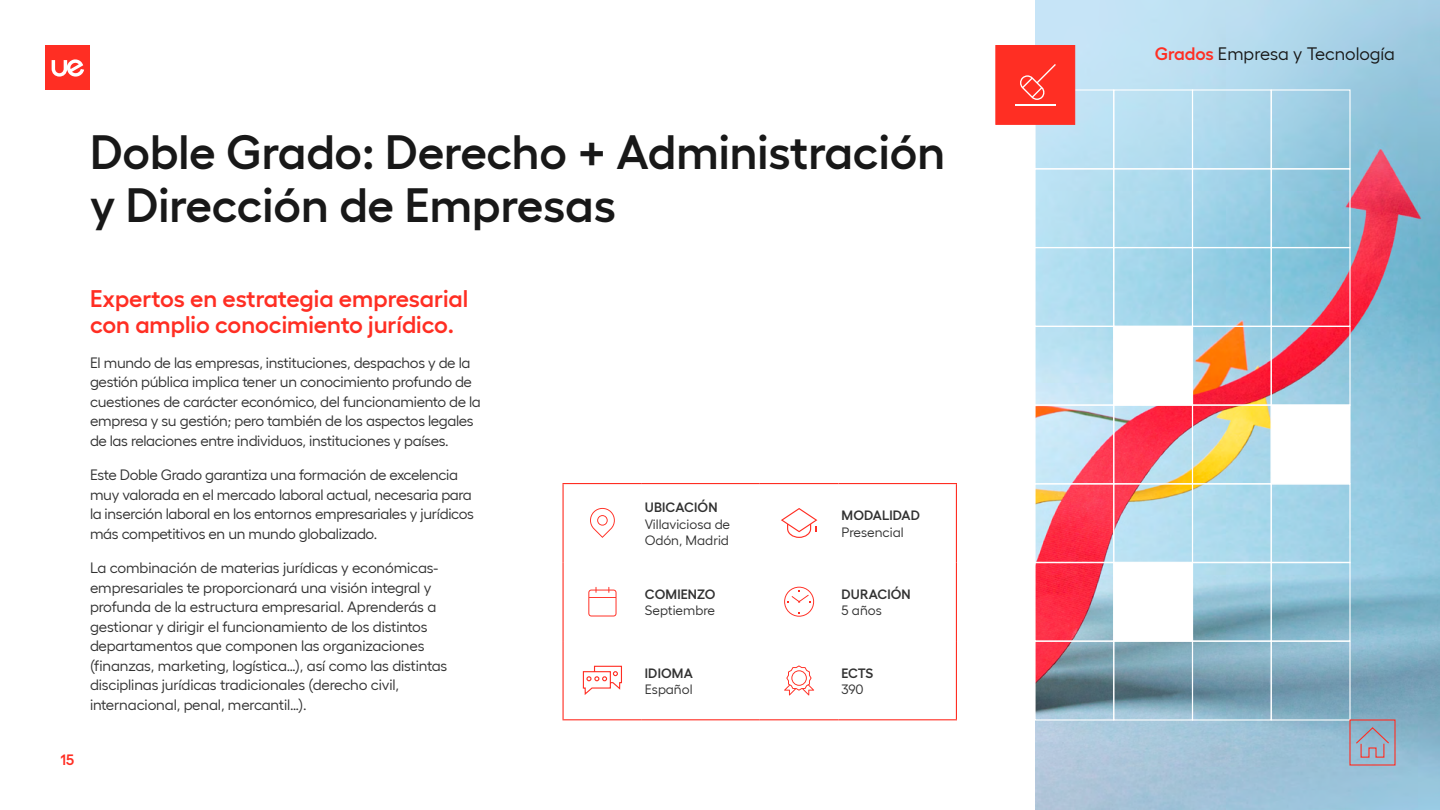
<style>
.page{position:relative;width:1440px;height:810px;background:#fff}
.page>*{position:absolute;margin:0;border:0;box-sizing:border-box;transform-origin:0 0}
.t1{font:600 48px/52.8px "Hellix";color:#181818}
.t2{font:600 24px/26.4px "Hellix";color:#ff2e23}
.t3{font:18px "Hellix";color:#181818}
.t4{font:15px/19.5px "Hellix";letter-spacing:-.02em;color:#313131}
.t5{font:600 15px "Hellix";color:#ff2e23}
.t6{font:13.5px/16.2px "Hellix";color:#313131}
.t7{font:600 13.5px "Hellix";letter-spacing:.01em;color:#313131}
.s1{font-weight:600;color:#ff2e23}
</style>
<div class="page">
<img style="left:1035px;top:0;width:405px;height:810px">
<div style="left:1271px;top:641px;width:80px;height:80px;border:1px solid #fff"></div>
<div style="left:1271px;top:483px;width:80px;height:80px;border:1px solid #fff"></div>
<div style="left:1271px;top:326px;width:80px;height:80px;border:1px solid #fff"></div>
<div style="left:1271px;top:168px;width:80px;height:80px;border:1px solid #fff"></div>
<div style="left:1271px;top:562px;width:80px;height:80px;border:1px solid #fff"></div>
<div style="left:1271px;top:404px;width:80px;height:80px;background:#fff;border:1px solid #fff"></div>
<div style="left:1271px;top:247px;width:80px;height:80px;border:1px solid #fff"></div>
<div style="left:1271px;top:89px;width:80px;height:80px;border:1px solid #fff"></div>
<div style="left:1113px;top:641px;width:80px;height:80px;border:1px solid #fff"></div>
<div style="left:1113px;top:483px;width:80px;height:80px;border:1px solid #fff"></div>
<div style="left:1113px;top:326px;width:80px;height:80px;background:#fff"></div>
<div style="left:1113px;top:168px;width:80px;height:80px;border:1px solid #fff"></div>
<div style="left:1113px;top:562px;width:80px;height:80px;background:#fff"></div>
<div style="left:1113px;top:404px;width:80px;height:80px;border:1px solid #fff"></div>
<div style="left:1113px;top:247px;width:80px;height:80px;border:1px solid #fff"></div>
<div style="left:1113px;top:89px;width:80px;height:80px;border:1px solid #fff"></div>
<div style="left:1192px;top:641px;width:80px;height:80px;border:1px solid #fff"></div>
<div style="left:1192px;top:483px;width:80px;height:80px;border:1px solid #fff"></div>
<div style="left:1192px;top:326px;width:80px;height:80px;border:1px solid #fff"></div>
<div style="left:1192px;top:168px;width:80px;height:80px;border:1px solid #fff"></div>
<div style="left:1192px;top:562px;width:80px;height:80px;border:1px solid #fff"></div>
<div style="left:1192px;top:404px;width:80px;height:80px;border:1px solid #fff"></div>
<div style="left:1192px;top:247px;width:80px;height:80px;border:1px solid #fff"></div>
<div style="left:1192px;top:89px;width:80px;height:80px;border:1px solid #fff"></div>
<div style="left:1034px;top:641px;width:80px;height:80px;border:1px solid #fff"></div>
<div style="left:1034px;top:483px;width:80px;height:80px;border:1px solid #fff"></div>
<div style="left:1034px;top:326px;width:80px;height:80px;border:1px solid #fff"></div>
<div style="left:1034px;top:168px;width:80px;height:80px;border:1px solid #fff"></div>
<div style="left:1034px;top:562px;width:80px;height:80px;border:1px solid #fff"></div>
<div style="left:1034px;top:404px;width:80px;height:80px;border:1px solid #fff"></div>
<div style="left:1034px;top:247px;width:80px;height:80px;border:1px solid #fff"></div>
<div style="left:1034px;top:89px;width:80px;height:80px;border:1px solid #fff"></div>
<hr style="left:562px;top:483px;width:80px;height:1px;background:#ff2e23">
<hr style="left:562px;top:484px;width:2px;height:78px;background:#ff2e23">
<hr style="left:642px;top:483px;width:118px;height:1px;background:#ff2e23">
<hr style="left:760px;top:483px;width:78px;height:1px;background:#ff2e23">
<hr style="left:838px;top:483px;width:119px;height:1px;background:#ff2e23">
<hr style="left:956px;top:484px;width:1px;height:78px;background:#ff2e23">
<hr style="left:562px;top:562px;width:2px;height:79px;background:#ff2e23">
<hr style="left:956px;top:562px;width:1px;height:79px;background:#ff2e23">
<hr style="left:562px;top:641px;width:2px;height:78px;background:#ff2e23">
<hr style="left:956px;top:641px;width:1px;height:78px;background:#ff2e23">
<hr style="left:562px;top:719px;width:80px;height:1px;background:#ff2e23">
<hr style="left:642px;top:719px;width:118px;height:1px;background:#ff2e23">
<hr style="left:760px;top:719px;width:78px;height:1px;background:#ff2e23">
<hr style="left:838px;top:719px;width:119px;height:1px;background:#ff2e23">
<svg style="left:590px;top:508px;width:25px;height:30px"></svg>
<svg style="left:781px;top:508px;width:36px;height:30px"></svg>
<svg style="left:588px;top:587px;width:29px;height:29px"></svg>
<svg style="left:784px;top:587px;width:30px;height:30px"></svg>
<svg style="left:582px;top:665px;width:40px;height:30px"></svg>
<svg style="left:784px;top:665px;width:30px;height:30px"></svg>
<div style="left:995px;top:45px;width:80px;height:80px;background:#ff2e23;border:1px solid #ff2e23"></div>
<svg style="left:1020px;top:64px;width:36px;height:36px"></svg>
<hr style="left:1015px;top:105px;width:40px;height:1px;background:#fff">
<div style="left:45px;top:45px;width:45px;height:45px;background:#ff2e23"></div>
<svg style="left:52px;top:59px;width:32px;height:18px"></svg>
<svg style="left:1349px;top:719px;width:47px;height:47px"></svg>
<h1 class="t1" style="left:90px;top:120px;width:857px">Doble Grado: Derecho + Administración y Dirección de Empresas</h1>
<h2 class="t2" style="left:90px;top:283px;width:380px">Expertos en estrategia empresarial con amplio conocimiento jurídico.</h2>
<p class="t4" style="left:90px;top:351px;width:392px">El mundo de las empresas, instituciones, despachos y de la gestión pública implica tener un conocimiento profundo de cuestiones de carácter económico, del funcionamiento de la empresa y su gestión; pero también de los aspectos legales de las relaciones entre individuos, instituciones y países.</p>
<p class="t4" style="left:90px;top:464px;width:386px">Este Doble Grado garantiza una formación de excelencia muy valorada en el mercado laboral actual, necesaria para la inserción laboral en los entornos empresariales y jurídicos más competitivos en un mundo globalizado.</p>
<p class="t4" style="left:90px;top:557px;width:359px">La combinación de materias jurídicas y económicas&shy;empresariales te proporcionará una visión integral y profunda de la estructura empresarial. Aprenderás a gestionar y dirigir el funcionamiento de los distintos departamentos que componen las organizaciones (finanzas, marketing, logística…), así como las distintas disciplinas jurídicas tradicionales (derecho civil, internacional, penal, mercantil…).</p>
<p class="t5" style="left:61px;top:748px;width:15px">15</p>
<p class="t7" style="left:645px;top:497px;width:74px">UBICACIÓN</p>
<p class="t6" style="left:645px;top:514px;width:87px">Villaviciosa de<br>Odón, Madrid</p>
<p class="t7" style="left:645px;top:584px;width:72px">COMIENZO</p>
<p class="t6" style="left:645px;top:601px;width:72px">Septiembre</p>
<p class="t7" style="left:645px;top:663px;width:49px">IDIOMA</p>
<p class="t6" style="left:645px;top:680px;width:49px">Español</p>
<p class="t7" style="left:842px;top:505px;width:80px">MODALIDAD</p>
<p class="t6" style="left:841px;top:522px;width:64px">Presencial</p>
<p class="t7" style="left:842px;top:584px;width:71px">DURACIÓN</p>
<p class="t6" style="left:841px;top:601px;width:42px">5 años</p>
<p class="t7" style="left:842px;top:663px;width:33px">ECTS</p>
<p class="t6" style="left:841px;top:680px;width:24px">390</p>
<p class="t3" style="left:1155px;top:40px;width:242px"><span class="s1">Grados</span> Empresa y Tecnología</p>
</div>
